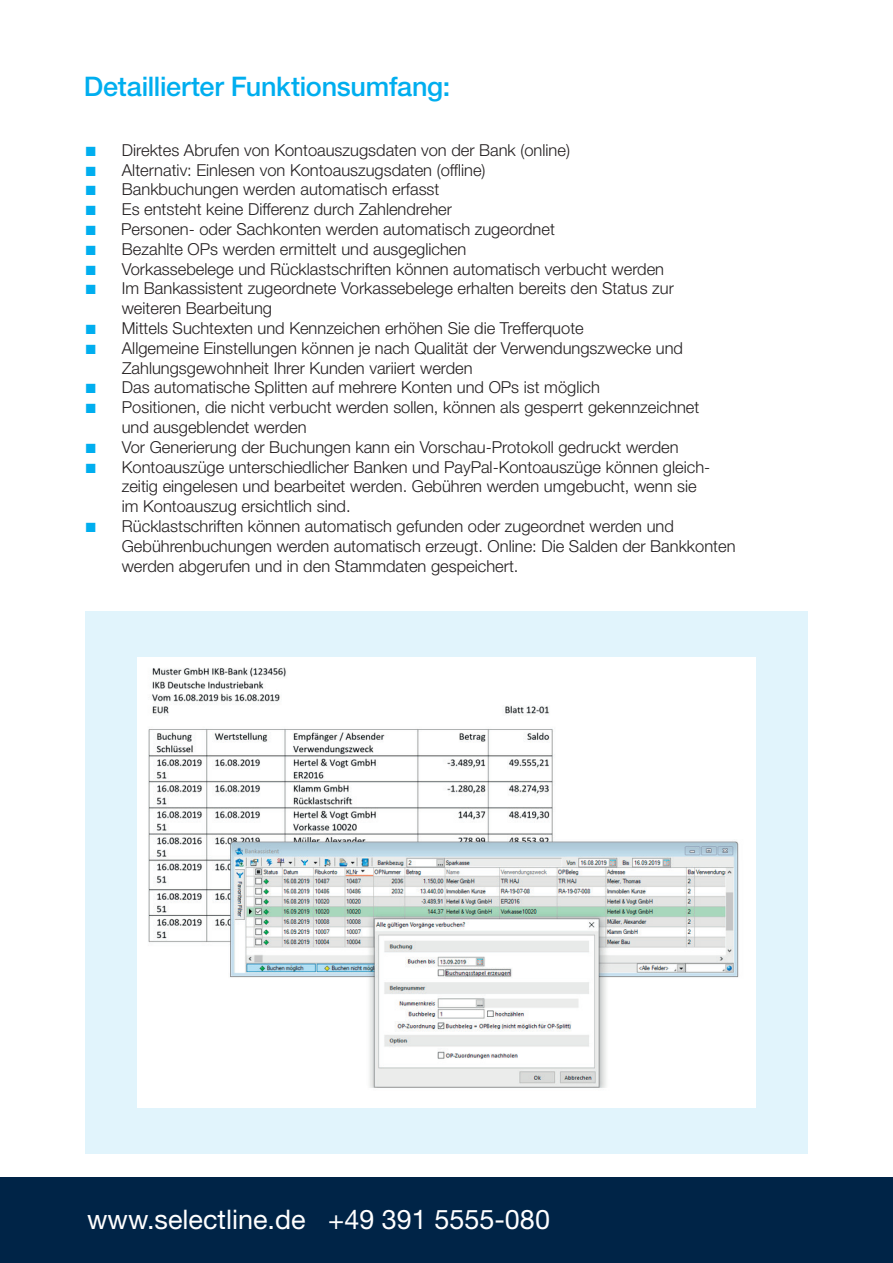
<style>
.page{position:relative;width:893px;height:1263px;background:#fff}
.page>*{position:absolute;margin:0;border:0;box-sizing:border-box;transform-origin:0 0}
.t1{font:27px "Helvetica Neue LT Pro";color:#fff}
.t2{font:500 27px "Helvetica Neue LT Pro";letter-spacing:-.01em;color:#00aeef}
.t3{font:300 16.5px/19.8px "Helvetica Neue LT Pro";color:#231f20}
</style>
<div class="page">
<div style="left:0;top:1178px;width:893px;height:85px;background:#002447"></div>
<div style="left:85px;top:611px;width:723px;height:543px;background:#e1f4fc"></div>
<img style="left:138px;top:657px;width:617px;height:451px">
<h1 class="t2" style="left:84px;top:70px;width:368px">Detaillierter Funktionsumfang:</h1>
<p class="t3" style="left:121px;top:140px;width:616px">Direktes Abrufen von Kontoauszugsdaten von der Bank (online)<br>Alternativ: Einlesen von Kontoauszugsdaten (offline)<br>Bankbuchungen werden automatisch erfasst<br>Es entsteht keine Differenz durch Zahlendreher<br>Personen- oder Sachkonten werden automatisch zugeordnet<br>Bezahlte OPs werden ermittelt und ausgeglichen<br>Vorkassebelege und Rücklastschriften können automatisch verbucht werden<br>Im Bankassistent zugeordnete Vorkassebelege erhalten bereits den Status zur weiteren Bearbeitung<br>Mittels Suchtexten und Kennzeichen erhöhen Sie die Trefferquote<br>Allgemeine Einstellungen können je nach Qualität der Verwendungszwecke und Zahlungsgewohnheit Ihrer Kunden variiert werden<br>Das automatische Splitten auf mehrere Konten und OPs ist möglich<br>Positionen, die nicht verbucht werden sollen, können als gesperrt gekennzeichnet<br>und ausgeblendet werden<br>Vor Generierung der Buchungen kann ein Vorschau-Protokoll gedruckt werden Kontoauszüge unterschiedlicher Banken und PayPal-Kontoauszüge können gleich&shy;zeitig eingelesen und bearbeitet werden. Gebühren werden umgebucht, wenn sie<br>im Kontoauszug ersichtlich sind.<br>Rücklastschriften können automatisch gefunden oder zugeordnet werden und Gebührenbuchungen werden automatisch erzeugt. Online: Die Salden der Bankkonten werden abgerufen und in den Stammdaten gespeichert.</p>
<h1 class="t1" style="left:87px;top:1203px;width:464px">www.selectline.de +49 391 5555-080</h1>
</div>
